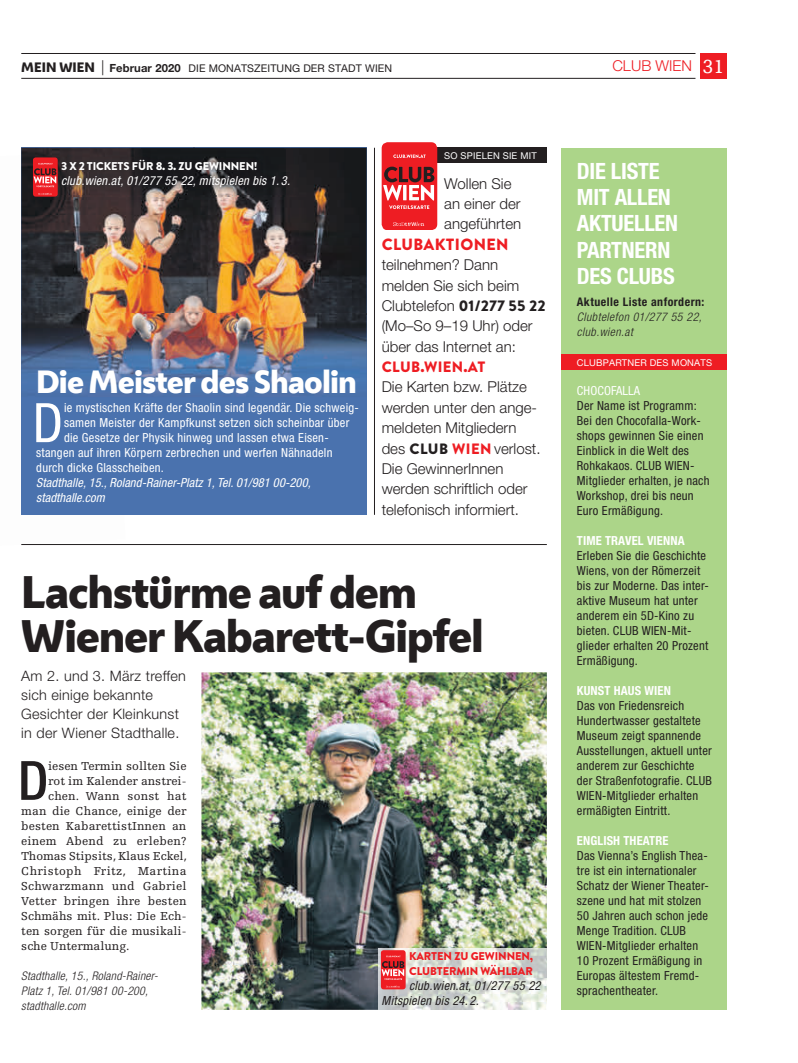
<style>
.page{position:relative;width:798px;height:1063px;background:#fff}
.page>*{position:absolute;margin:0;border:0;box-sizing:border-box;transform-origin:0 0}
.t1{font:condensed 54.5px "Helvetica Neue LT Pro";color:#fff}
.t2{font:500 condensed 54.25px "Helvetica Neue LT Pro";color:#231f20}
.t3{font:800 42.5px/43.8px "Wiener Melange";letter-spacing:-.03em;color:#231f20}
.t4{font:800 30px "Wiener Melange";letter-spacing:-.03em;color:#fff}
.t5{font:700 condensed 22.5px/26.2px "Helvetica Neue LT Pro";letter-spacing:-.01em;color:#fff}
.t6{font:900 16.25px "Brandon Text";letter-spacing:.02em;color:#ee1d23}
.t7{font:300 15px/20.4px "Helvetica Neue LT Pro";color:#231f20}
.t8{font:900 15px "Brandon Text";letter-spacing:.02em;color:#ee1d23}
.t9{font:300 15px "Helvetica Neue LT Pro";color:#ee1d23}
.t10{font:300 14.38px/18.8px "Helvetica Neue LT Pro";letter-spacing:.02em;color:#231f20}
.t11{font:condensed 12.5px/15px "Helvetica Neue LT Pro";letter-spacing:.02em;color:#231f20}
.t12{font:condensed 12.5px "Helvetica Neue LT Pro";letter-spacing:.02em;color:#fff}
.t13{font:italic condensed 12.5px/15px "Helvetica Neue LT Pro";letter-spacing:.005em;color:#fff}
.t14{font:700 condensed 12.5px "Helvetica Neue LT Pro";letter-spacing:.01em;color:#fff}
.t15{font:italic condensed 12.5px/15px "Helvetica Neue LT Pro";letter-spacing:.02em;color:#231f20}
.t16{font:12.25px "Egyptienne FLT Std";letter-spacing:.005em;color:#231f20}
.t17{font:12.25px "Egyptienne FLT Std";letter-spacing:.025em;color:#231f20}
.t18{font:italic 300 condensed 11.88px/15px "Helvetica Neue LT Pro";letter-spacing:.02em;color:#231f20}
.t19{font:italic 300 condensed 11.88px/15px "Helvetica Neue LT Pro";letter-spacing:.04em;color:#231f20}
.t20{font:700 condensed 11.88px "Helvetica Neue LT Pro";letter-spacing:.04em;color:#231f20}
.t21{font:900 11.25px/15px "Brandon Text";letter-spacing:-.01em;color:#ee1d23}
.t22{font:900 11.25px "Brandon Text";letter-spacing:-.01em;color:#fff}
.t23{font:10.62px "Helvetica Neue LT Pro";letter-spacing:.01em;color:#231f20}
.t24{font:9.38px "Helvetica Neue LT Pro";letter-spacing:.02em;color:#fff}
.s1{font-family:"Wiener Melange";font-weight:800;font-size:12.75px}
.s2{font-weight:300;font-size:15px}
.s3{font-weight:700;font-size:11.25px}
.s4{font-family:"Egyptienne FLT Std";font-weight:400;font-size:20px;color:#fff}
.s5{font-family:"Brandon Text";font-weight:900}
.s6{font-family:"Brandon Text";font-weight:900;color:#ee1d23}
</style>
<div class="page">
<div style="left:699px;top:53px;width:27px;height:26px;background:#ee1d23"></div>
<hr style="left:21px;top:53px;width:674px;height:1px;background:#231f20">
<hr style="left:21px;top:78px;width:674px;height:1px;background:#231f20">
<hr style="left:21px;top:544px;width:525px;height:1px;background:#231f20">
<div style="left:21px;top:148px;width:345px;height:367px;background:#4a72ae"></div>
<img style="left:21px;top:148px;width:345px;height:246px">
<img style="left:201px;top:672px;width:345px;height:338px">
<hr style="left:374px;top:148px;width:1px;height:367px;background:#231f20">
<div style="left:432px;top:148px;width:114px;height:15px;background:#231f20"></div>
<div style="left:381px;top:142px;width:56px;height:88px;background:#ee1d23;border-radius:6px"></div>
<svg style="left:383px;top:167px;width:51px;height:42px"></svg>
<svg style="left:393px;top:222px;width:31px;height:4px"></svg>
<svg style="left:393px;top:155px;width:32px;height:3px"></svg>
<img style="left:52px;top:150px;width:246px;height:46px">
<div style="left:33px;top:158px;width:25px;height:38px;background:#ee1d23;border-radius:3px"></div>
<svg style="left:38px;top:193px;width:14px;height:2px"></svg>
<svg style="left:34px;top:163px;width:22px;height:24px"></svg>
<svg style="left:378px;top:948px;width:168px;height:62px;background:#dacec9"></svg>
<div style="left:561px;top:361px;width:165px;height:649px;background:#acd589"></div>
<div style="left:561px;top:148px;width:165px;height:214px;background:#acd589"></div>
<div style="left:561px;top:355px;width:165px;height:15px;background:#ee1d23"></div>
<p class="t23" style="left:21px;top:64px;width:372px"><span class="s1">MEIN WIEN</span> <span class="s2">|</span> <span class="s3">Februar 2020</span> DIE MONATSZEITUNG DER STADT WIEN</p>
<p class="t9" style="left:612px;top:61px;width:114px">CLUB WIEN <span class="s4">31</span></p>
<p class="t22" style="left:61px;top:162px;width:197px">3 X 2 TICKETS FÜR 8. 3. ZU GEWINNEN!</p>
<p class="t13" style="left:61px;top:174px;width:230px">club.wien.at, 01/277 55 22, mitspielen bis 1. 3.</p>
<h3 class="t4" style="left:36px;top:361px;width:322px">Die Meister des Shaolin</h3>
<h1 class="t1" style="left:33px;top:403px;width:32px">D</h1>
<p class="t12" style="left:64px;top:403px;width:296px">ie mystischen Kräfte der Shaolin sind legendär. Die schweig-</p>
<p class="t12" style="left:64px;top:418px;width:287px">samen Meister der Kampfkunst setzen sich scheinbar über</p>
<p class="t12" style="left:64px;top:433px;width:266px">die Gesetze der Physik hinweg und lassen etwa Eisen-</p>
<p class="t12" style="left:36px;top:448px;width:298px">stangen auf ihren Körpern zerbrechen und werfen Nähnadeln</p>
<p class="t12" style="left:36px;top:463px;width:129px">durch dicke Glasscheiben.</p>
<p class="t13" style="left:36px;top:476px;width:276px">Stadthalle, 15., Roland-Rainer-Platz 1, Tel. 01/981 00-200, stadthalle.com</p>
<p class="t24" style="left:444px;top:152px;width:94px">SO SPIELEN SIE MIT</p>
<p class="t7" style="left:444px;top:174px;width:78px">Wollen Sie an einer der angeführten</p>
<h3 class="t6" style="left:381px;top:238px;width:128px">CLUBAKTIONEN</h3>
<p class="t7" style="left:381px;top:256px;width:165px">teilnehmen? Dann melden Sie sich beim<br>Clubtelefon <span class="s5">01/277 55 22 </span>(Mo–So 9–19 Uhr) oder über das Internet an:</p>
<p class="t8" style="left:381px;top:361px;width:105px">CLUB.WIEN.AT</p>
<p class="t7" style="left:381px;top:378px;width:160px">Die Karten bzw. Plätze werden unter den ange&shy;meldeten Mitgliedern des <span class="s5">CLUB</span> <span class="s6">WIEN</span> verlost.<br>Die Gewin nerInnen werden schriftlich oder telefonisch informiert.</p>
<h3 class="t3" style="left:21px;top:570px;width:464px">Lachstürme auf dem<br>Wiener Kabarett-Gipfel</h3>
<p class="t10" style="left:21px;top:668px;width:166px">Am 2. und 3. März treffen sich einige bekannte<br>Gesichter der Kleinkunst in der Wiener Stadthalle.</p>
<h2 class="t2" style="left:18px;top:761px;width:32px">D</h2>
<p class="t16" style="left:48px;top:761px;width:140px">iesen Termin sollten Sie</p>
<p class="t16" style="left:48px;top:776px;width:140px">rot im Kalender anstrei-</p>
<p class="t16" style="left:48px;top:791px;width:140px">chen. Wann sonst hat</p>
<p class="t16" style="left:21px;top:806px;width:167px">man die Chance, einige der</p>
<p class="t16" style="left:21px;top:821px;width:167px">besten KabarettistInnen an</p>
<p class="t16" style="left:21px;top:836px;width:167px">einem Abend zu erleben?</p>
<p class="t16" style="left:21px;top:851px;width:167px">Thomas Stipsits, Klaus Eckel,</p>
<p class="t17" style="left:21px;top:866px;width:167px">Christoph Fritz, Martina</p>
<p class="t16" style="left:21px;top:881px;width:167px">Schwarzmann und Gabriel</p>
<p class="t16" style="left:21px;top:896px;width:167px">Vetter bringen ihre besten</p>
<p class="t16" style="left:21px;top:911px;width:167px">Schmähs mit. Plus: Die Ech-</p>
<p class="t16" style="left:21px;top:926px;width:167px">ten sorgen für die musikali-</p>
<p class="t16" style="left:21px;top:941px;width:110px">sche Untermalung.</p>
<p class="t18" style="left:21px;top:969px;width:138px">Stadthalle, 15., Roland-Rainer-<br>Platz 1, Tel. 01/981 00-200, stadthalle.com</p>
<p class="t21" style="left:409px;top:949px;width:125px">KARTEN ZU GEWINNEN,<br>CLUBTERMIN WÄHLBAR</p>
<p class="t15" style="left:381px;top:979px;width:160px;text-indent:27px">club.wien.at, 01/277 55 22<br>Mitspielen bis 24. 2.</p>
<h3 class="t5" style="left:576px;top:160px;width:103px">DIE LISTE<br>MIT ALLEN<br>AKTUELLEN<br>PARTNERN<br>DES CLUBS</h3>
<p class="t20" style="left:576px;top:297px;width:129px">Aktuelle Liste anfordern:</p>
<p class="t19" style="left:576px;top:310px;width:126px">Clubtelefon 01/277 55 22, club.wien.at</p>
<p class="t24" style="left:576px;top:359px;width:137px">CLUBPARTNER DES MONATS</p>
<p class="t12" style="left:576px;top:386px;width:65px">CHOCOFALLA</p>
<p class="t11" style="left:576px;top:399px;width:134px">Der Name ist Programm:<br>Bei den Chocofalla-Work&shy;shops gewinnen Sie einen<br>Einblick in die Welt des<br>Rohkakaos. CLUB WIEN-<br>Mitglieder erhalten, je nach<br>Workshop, drei bis neun<br>Euro Ermäßigung.</p>
<p class="t14" style="left:576px;top:536px;width:109px">TIME TRAVEL VIENNA</p>
<p class="t11" style="left:576px;top:549px;width:133px">Erleben Sie die Geschichte<br>Wiens, von der Römerzeit bis zur Moderne. Das inter&shy;aktive Museum hat unter anderem ein 5D-Kino zu bieten. CLUB WIEN-Mit&shy;glieder erhalten 20 Prozent<br>Ermäßigung.</p>
<p class="t14" style="left:576px;top:686px;width:95px">KUNST HAUS WIEN</p>
<p class="t11" style="left:576px;top:699px;width:136px">Das von Friedensreich<br>Hundertwasser gestaltete<br>Museum zeigt spannende<br>Ausstellungen, aktuell unter anderem zur Geschichte der Straßenfotografie. CLUB<br>WIEN-Mitglieder erhalten ermäßigten Eintritt.</p>
<p class="t14" style="left:576px;top:836px;width:93px">ENGLISH THEATRE</p>
<p class="t11" style="left:576px;top:849px;width:133px">Das Vienna’s English Thea&shy;tre ist ein internationaler<br>Schatz der Wiener Theater&shy;szene und hat mit stolzen<br>50 Jahren auch schon jede<br>Menge Tradition. CLUB<br>WIEN-Mitglieder erhalten<br>10 Prozent Ermäßigung in<br>Europas ältestem Fremd&shy;sprachentheater.</p>
</div>
